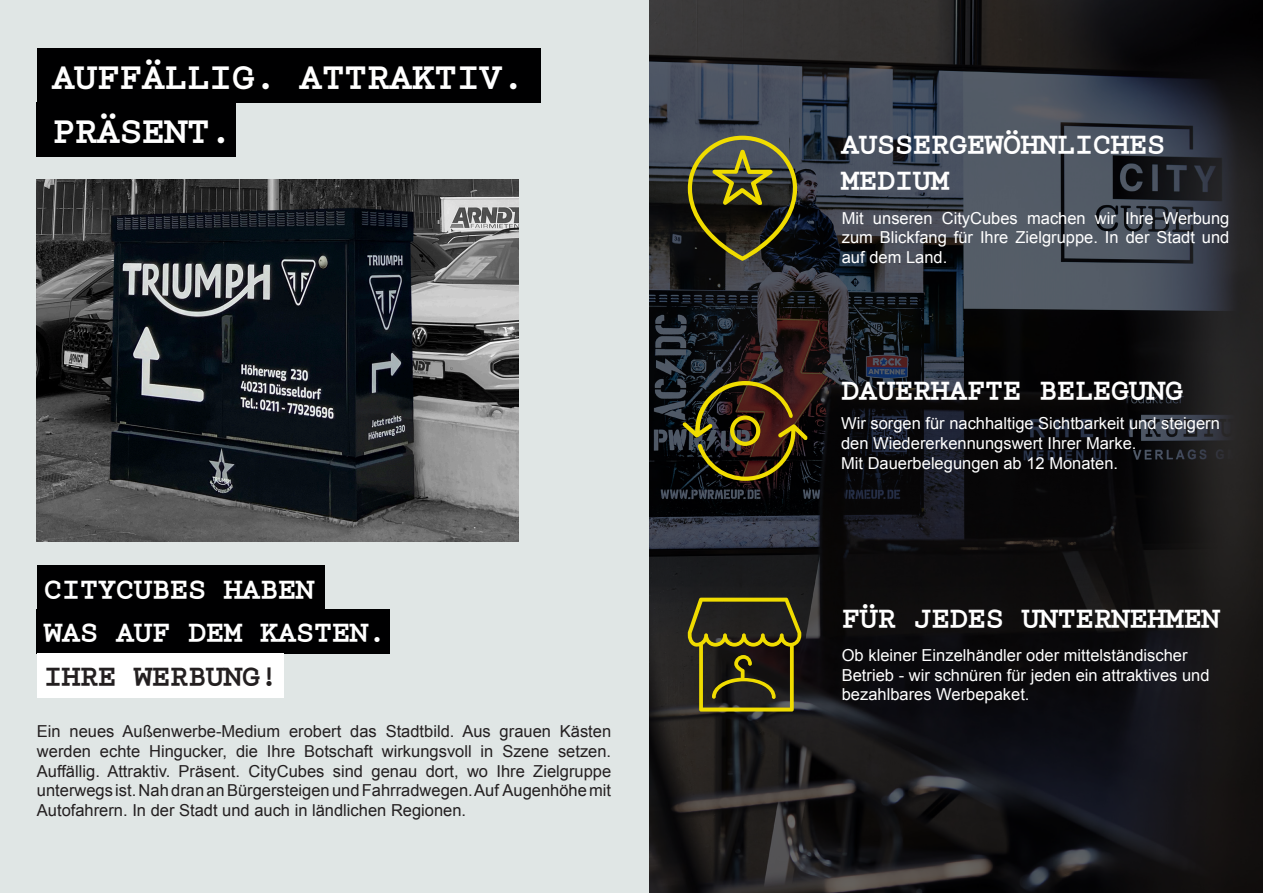
<style>
.page{position:relative;width:1263px;height:893px;background:#e0e6e5}
.page>*{position:absolute;margin:0;border:0;box-sizing:border-box;transform-origin:0 0}
.t1{font:800 37.5px "Electrica";color:#fff}
.t2{font:800 30px/36px "Electrica";color:#fff}
.t3{font:800 30px "Electrica";color:#231f20}
.t4{font:16.5px/19.8px "Arial";color:#fff}
.t5{font:16.5px/19.8px "Arial";color:#231f20;text-align:justify}
</style>
<div class="page">
<svg style="left:649px;top:0;width:614px;height:893px;background:#1f2025"></svg>
<svg style="left:688px;top:136px;width:109px;height:125px;background:#484726"></svg>
<svg style="left:682px;top:381px;width:126px;height:100px;background:#413215"></svg>
<svg style="left:688px;top:598px;width:113px;height:113px;background:#474117"></svg>
<div style="left:37px;top:48px;width:503px;height:54px;background:#000001"></div>
<img style="left:37px;top:180px;width:481px;height:362px">
<div style="left:37px;top:565px;width:287px;height:44px;background:#000001"></div>
<div style="left:37px;top:609px;width:353px;height:44px;background:#000001"></div>
<div style="left:37px;top:653px;width:246px;height:44px;background:#fff"></div>
<div style="left:37px;top:102px;width:199px;height:55px;background:#000001"></div>
<p class="t1" style="left:52px;top:56px;width:474px">AUFFÄLLIG. ATTRAKTIV.</p>
<p class="t1" style="left:52px;top:110px;width:181px">PRÄSENT.</p>
<p class="t2" style="left:44px;top:571px;width:272px">CITYCUBES HABEN</p>
<p class="t2" style="left:44px;top:615px;width:344px">WAS AUF DEM KASTEN.</p>
<p class="t3" style="left:44px;top:660px;width:235px">IHRE WERBUNG!</p>
<p class="t5" style="left:37px;top:721px;width:576px">Ein neues Außenwerbe-Medium erobert das Stadtbild. Aus grauen Kästen werden echte Hingucker, die Ihre Botschaft wirkungsvoll in Szene setzen.<br>Auffällig. Attraktiv. Präsent. CityCubes sind genau dort, wo Ihre Zielgruppe unterwegs ist. Nah dran an Bürgersteigen und Fahrradwegen. Auf Augenhöhe mit Autofahrern. In der Stadt und auch in ländlichen Regionen.</p>
<p class="t2" style="left:841px;top:127px;width:326px">AUSSERGEWÖHNLICHES<br>MEDIUM</p>
<p class="t4" style="left:842px;top:208px;width:389px;text-align:justify">Mit unseren CityCubes machen wir Ihre Werbung zum Blickfang für Ihre Zielgruppe. In der Stadt und auf dem Land.</p>
<p class="t2" style="left:841px;top:373px;width:344px">DAUERHAFTE BELEGUNG</p>
<p class="t4" style="left:841px;top:414px;width:380px">Wir sorgen für nachhaltige Sichtbarkeit und steigern den Wiedererkennungswert Ihrer Marke.<br>Mit Dauerbelegungen ab 12 Monaten.</p>
<p class="t2" style="left:842px;top:601px;width:380px">FÜR JEDES UNTERNEHMEN</p>
<p class="t4" style="left:842px;top:645px;width:369px">Ob kleiner Einzelhändler oder mittelständischer<br>Betrieb - wir schnüren für jeden ein attraktives und bezahlbares Werbepaket.</p>
</div>
